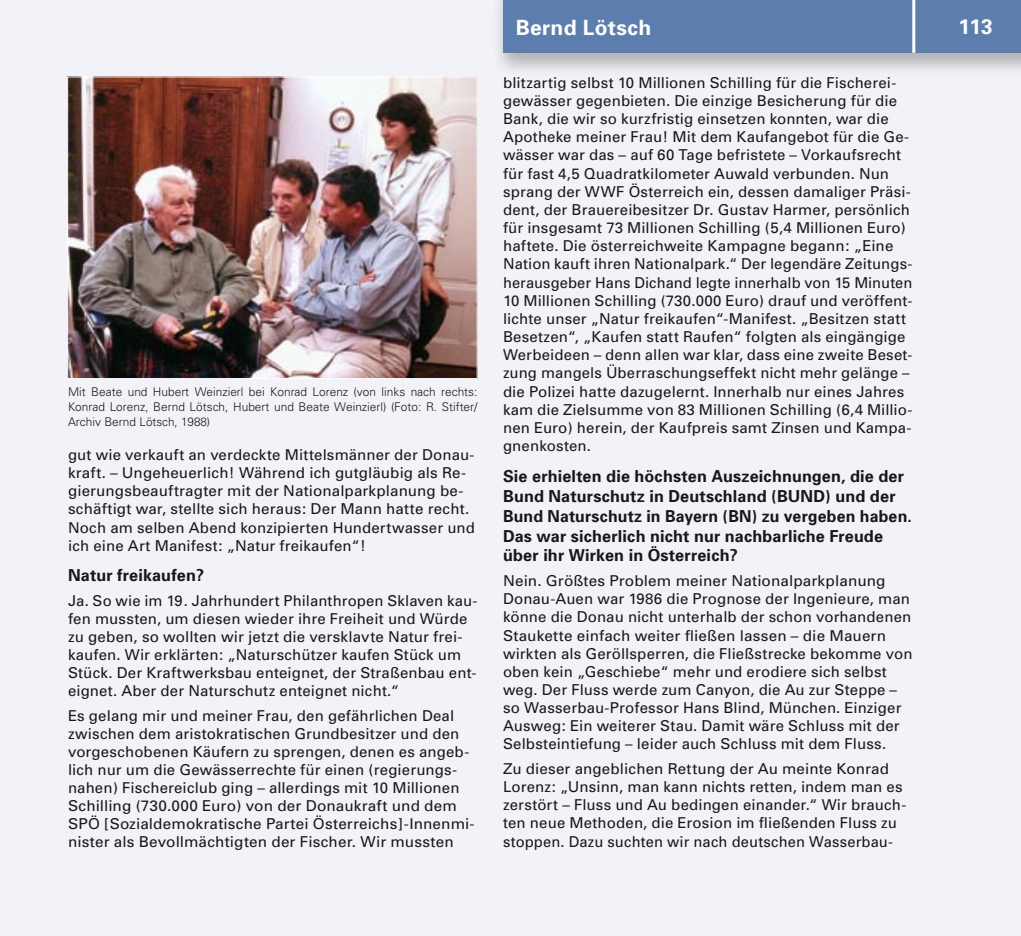
<style>
.page{position:relative;width:1021px;height:936px;background:#fff}
.page>*{position:absolute;margin:0;border:0;box-sizing:border-box;transform-origin:0 0}
.t1{font:700 21px "Univers";letter-spacing:.015em;color:#fff}
.Interviewfrage{font:700 16.5px/20px "Univers";letter-spacing:.01em;color:#1a171b}
.Fließtext{font:700 16.5px "Univers";letter-spacing:.01em;color:#1a171b}
.Fließtext-2{font:15px/18.1px "Univers";letter-spacing:.01em;color:#1a171b}
.Fließtext-3{font:300 12px/14.5px "Univers";color:#1a171b;text-align:justify}
.s1{font-family:"Univers LT Std"}
</style>
<div class="page">
<div style="left:0;top:0;width:1020px;height:935px;background:#f2f3f8"></div>
<div style="left:491px;top:0;width:529px;height:79px;background:#1a171b;opacity:.3"></div>
<div style="left:503px;top:0;width:517px;height:53px;background:#5b7eae"></div>
<hr style="left:912px;top:0;width:3px;height:53px;background:#fff">
<img style="left:69px;top:79px;width:406px;height:298px">
<div style="left:67px;top:77px;width:410px;height:302px;border:1px solid #fff"></div>
<p class="Fließtext-3" style="left:68px;top:385px;width:411px">Mit Beate und Hubert Weinzierl bei Konrad Lorenz (von links nach rechts:<br>Konrad Lorenz, Bernd Lötsch, Hubert und Beate Weinzierl) (Foto: <span class="s1">R. Stifter/ </span>Archiv B<span class="s1">ernd</span> Lötsch, 1988)</p>
<p class="Fließtext-2" style="left:68px;top:446px;width:408px">gut wie verkauft an verdeckte Mittelsmänner der Donau&shy;kraft. – Ungeheuerlich! Während ich gutgläubig als Re&shy;gierungsbeauftragter mit der Nationalparkplanung be&shy;schäftigt war, stellte sich heraus: Der Mann hatte recht.<br>Noch am selben Abend konzipierten Hundertwasser und ich eine Art Manifest: „Natur freikaufen“!</p>
<p class="Fließtext" style="left:68px;top:565px;width:138px">Natur freikaufen?</p>
<p class="Fließtext-2" style="left:68px;top:591px;width:411px">Ja. So wie im 19. Jahrhundert Philanthropen Sklaven kau&shy;fen mussten, um diesen wieder ihre Freiheit und Würde zu geben, so wollten wir jetzt die versklavte Natur frei&shy;kaufen. Wir erklärten: „Naturschützer kaufen Stück um Stück. Der Kraftwerksbau enteignet, der Straßenbau ent&shy;eignet. Aber der Naturschutz enteignet nicht.“</p>
<p class="Fließtext-2" style="left:68px;top:706px;width:408px">Es gelang mir und meiner Frau, den gefährlichen Deal zwischen dem aristokratischen Grundbesitzer und den vorgeschobenen Käufern zu sprengen, denen es angeb&shy;lich nur um die Gewässerrechte für einen (regierungs&shy;nahen) Fischereiclub ging – allerdings mit 10 Millionen Schilling (730.000 Euro) von der Donaukraft und dem SPÖ [Sozialdemokratische Partei Österreichs]-Innenmi&shy;nister als Bevollmächtigten der Fischer. Wir mussten</p>
<h1 class="t1" style="left:516px;top:15px;width:137px">Bernd Lötsch</h1>
<h1 class="t1" style="left:958px;top:14px;width:36px">113</h1>
<p class="Fließtext-2" style="left:503px;top:74px;width:411px">blitzartig selbst 10 Millionen Schilling für die Fischerei&shy;gewässer gegenbieten. Die einzige Besicherung für die Bank, die wir so kurzfristig einsetzen konnten, war die Apotheke meiner Frau! Mit dem Kaufangebot für die Ge&shy;wässer war das – auf 60 Tage befristete – Vorkaufsrecht für fast 4,5 Quadrat-kilometer Auwald verbunden. Nun sprang der WWF Öster-reich ein, dessen damaliger Präsi&shy;dent, der Brauereibesitzer Dr. Gus-tav Harmer, persönlich für insgesamt 73 Millionen Schilling (5,4 Millionen Euro) haftete. Die österreichweite Kampagne begann: „Eine Nation kauft ihren Nationalpark.“ Der legendäre Zeitungs&shy;herausgeber Hans Dichand legte innerhalb von 15 Minuten 10 Millionen Schilling (730.000 Euro) drauf und veröffent&shy;lichte unser „Natur freikaufen“-Manifest. „Besitzen statt Besetzen“, „Kaufen statt Raufen“ folgten als eingängige Werbe-ideen – denn allen war klar, dass eine zweite Beset&shy;zung mangels Überraschungseffekt nicht mehr gelänge – die Polizei hatte dazugelernt. Innerhalb nur eines Jahres kam die Zielsumme von 83 Mil-lionen Schilling (6,4 Millio&shy;nen Euro) herein, der Kaufpreis samt Zinsen und Kam-pa&shy;gnen-kosten.</p>
<p class="Interviewfrage" style="left:503px;top:466px;width:410px">Sie erhielten die höchsten Auszeichnungen, die der Bund Naturschutz in Deutschland (BUND) und der Bund Naturschutz in Bayern (BN) zu vergeben haben.<br>Das war sicherlich nicht nur nachbarliche Freude über ihr Wirken in Österreich?</p>
<p class="Fließtext-2" style="left:503px;top:571px;width:411px">Nein. Größtes Problem meiner Nationalparkplanung Donau-Auen war 1986 die Prognose der Ingenieure, man könne die Donau nicht unterhalb der schon vorhandenen Staukette einfach weiter fließen lassen – die Mauern wirkten als Geröllsperren, die Fließstrecke bekomme von oben kein „Geschiebe“ mehr und erodiere sich selbst weg. Der Fluss werde zum Canyon, die Au zur Steppe – so Wasserbau-Professor Hans Blind, München. Einziger Ausweg: Ein weiterer Stau. Damit wäre Schluss mit der Selbsteintiefung – leider auch Schluss mit dem Fluss.</p>
<p class="Fließtext-2" style="left:503px;top:759px;width:403px">Zu dieser angeblichen Rettung der Au meinte Konrad Lorenz: „Unsinn, man kann nichts retten, indem man es zerstört – Fluss und Au bedingen einander.“ Wir brauch&shy;ten neue Methoden, die Erosion im fließenden Fluss zu stoppen. Dazu suchten wir nach deutschen Wasserbau-</p>
</div>
